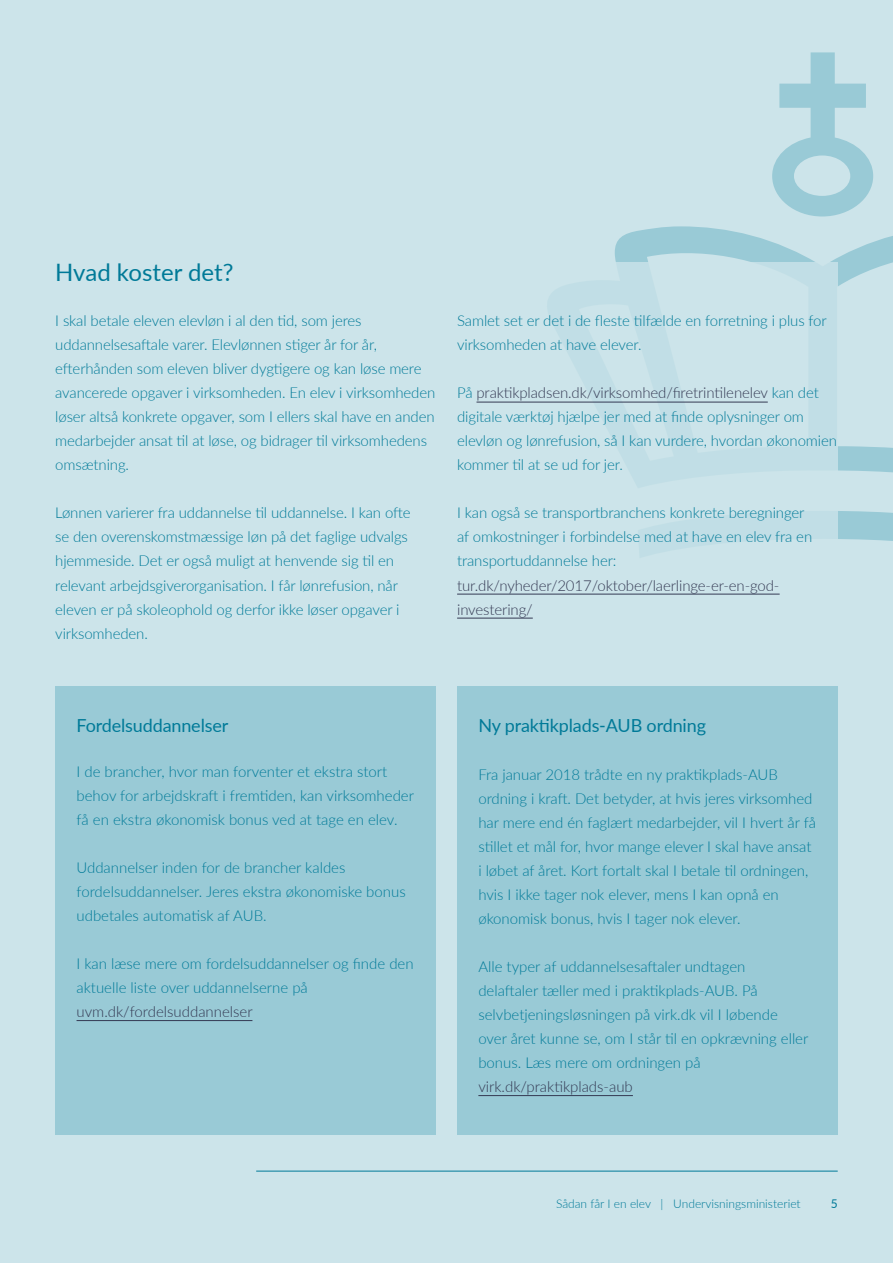
<style>
.page{position:relative;width:893px;height:1263px;background:#cce4ea}
.page>*{position:absolute;margin:0;border:0;box-sizing:border-box;transform-origin:0 0}
.t1{font:24px "Lato";color:#007a98}
.t2{font:18px "Lato";letter-spacing:-.01em;color:#007a98}
.t3{font:300 15px/24px "Lato";letter-spacing:-.01em;color:#007a98}
.t4{font:300 15px/24px "Lato";letter-spacing:-.01em;color:#343953}
.t5{font:300 12px "Lato";color:#007a98}
.t6{font:12px "Lato";color:#007a98}
.s1{color:#343953}
</style>
<div class="page">
<svg style="left:614px;top:226px;width:279px;height:247px"></svg>
<svg style="left:772px;top:52px;width:101px;height:164px"></svg>
<svg style="left:838px;top:511px;width:55px;height:30px;background:#9ccbd7"></svg>
<div style="left:55px;top:262px;width:783px;height:824px;background:#cce4ea"></div>
<div style="left:55px;top:685px;width:381px;height:449px;background:#99cad6"></div>
<div style="left:457px;top:685px;width:381px;height:449px;background:#99cad6"></div>
<hr style="left:77px;top:1020px;width:175px;height:1px;background:#343953">
<hr style="left:478px;top:1095px;width:155px;height:1px;background:#343953">
<hr style="left:476px;top:402px;width:292px;height:1px;background:#343953">
<hr style="left:457px;top:594px;width:323px;height:1px;background:#343953">
<hr style="left:457px;top:618px;width:76px;height:1px;background:#343953">
<hr style="left:256px;top:1171px;width:582px;height:1px;background:#007a98">
<h1 class="t1" style="left:55px;top:256px;width:180px">Hvad koster det?</h1>
<p class="t3" style="left:55px;top:308px;width:381px">I skal betale eleven elevløn i al den tid, som jeres uddannelsesaftale varer. Elevlønnen stiger år for år, efterhånden som eleven bliver dygtigere og kan løse mere avancerede opgaver i virksomheden. En elev i virksomheden løser altså konkrete opgaver, som I ellers skal have en anden medarbejder ansat til at løse, og bidrager til virksomhedens omsætning.</p>
<p class="t3" style="left:55px;top:500px;width:357px">Lønnen varierer fra uddannelse til uddannelse. I kan ofte se den overenskomstmæssige løn på det faglige udvalgs hjemmeside. Det er også muligt at henvende sig til en relevant arbejdsgiverorganisation. I får lønrefusion, når eleven er på skoleophold og derfor ikke løser opgaver i virksomheden.</p>
<p class="t3" style="left:457px;top:308px;width:371px">Samlet set er det i de fleste tilfælde en forretning i plus for virksomheden at have elever.</p>
<p class="t3" style="left:457px;top:380px;width:381px">På <span class="s1">praktikpladsen.dk/virksomhed/firetrintilenelev</span> kan det digitale værktøj hjælpe jer med at finde oplysninger om elevløn og lønrefusion, så I kan vurdere, hvordan økonomien kommer til at se ud for jer.</p>
<p class="t3" style="left:457px;top:500px;width:357px">I kan også se transportbranchens konkrete beregninger af omkostninger i forbindelse med at have en elev fra en transportuddannelse her:</p>
<p class="t4" style="left:457px;top:572px;width:324px">tur.dk/nyheder/2017/oktober/laerlinge-er-en-god&shy;investering/</p>
<p class="t2" style="left:77px;top:712px;width:153px">Fordelsuddannelser</p>
<p class="t3" style="left:77px;top:759px;width:339px">I de brancher, hvor man forventer et ekstra stort behov for arbejdskraft i fremtiden, kan virksomheder få en ekstra økonomisk bonus ved at tage en elev.</p>
<p class="t3" style="left:77px;top:855px;width:331px">Uddannelser inden for de brancher kaldes fordelsuddannelser. Jeres ekstra økonomiske bonus udbetales automatisk af AUB.</p>
<p class="t3" style="left:77px;top:951px;width:339px">I kan læse mere om fordelsuddannelser og finde den aktuelle liste over uddannelserne på</p>
<p class="t4" style="left:77px;top:999px;width:178px">uvm.dk/fordelsuddannelser</p>
<p class="t2" style="left:478px;top:712px;width:229px">Ny praktikplads-AUB ordning</p>
<p class="t3" style="left:478px;top:762px;width:339px">Fra januar 2018 trådte en ny praktikplads-AUB ordning i kraft. Det betyder, at hvis jeres virksomhed har mere end én faglært medarbejder, vil I hvert år få stillet et mål for, hvor mange elever I skal have ansat i løbet af året. Kort fortalt skal I betale til ordningen, hvis I ikke tager nok elever, mens I kan opnå en økonomisk bonus, hvis I tager nok elever.</p>
<p class="t3" style="left:478px;top:954px;width:331px">Alle typer af uddannelsesaftaler undtagen delaftaler tæller med i praktikplads-AUB. På selvbetjeningsløsningen på virk.dk vil I løbende over året kunne se, om I står til en opkrævning eller bonus. Læs mere om ordningen på</p>
<p class="t4" style="left:478px;top:1074px;width:156px">virk.dk/praktikplads-aub</p>
<p class="t5" style="left:556px;top:1195px;width:246px">Sådan får I en elev | Undervisningsministeriet</p>
<p class="t6" style="left:831px;top:1195px;width:8px">5</p>
</div>
